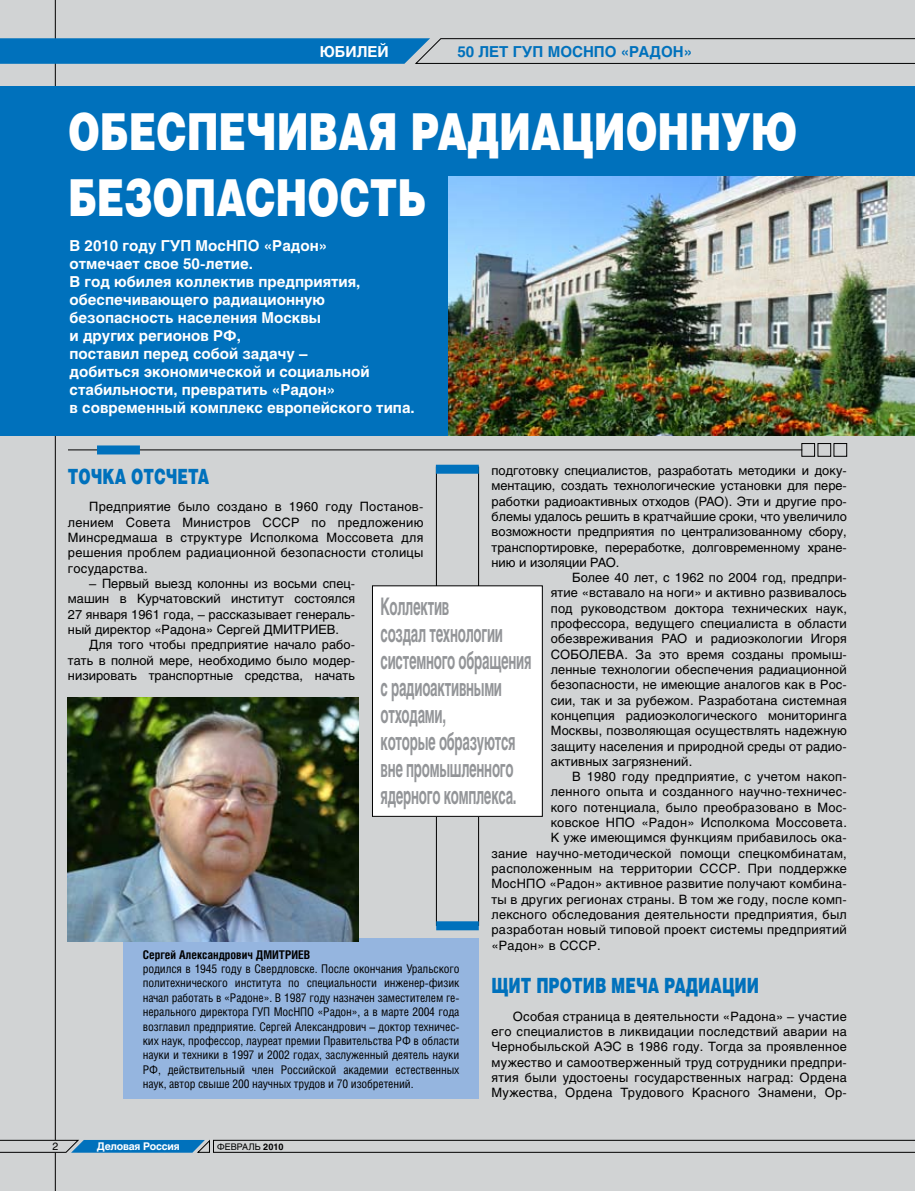
<style>
.page{position:relative;width:915px;height:1191px;background:#fff}
.page>*{position:absolute;margin:0;border:0;box-sizing:border-box;transform-origin:0 0}
.t1{font:900 51px/66px "Helios";color:#fff;scale:.75 1}
.t2{font:700 24px/27px "Helios";letter-spacing:-.02em;color:#939598;scale:.55 1}
.t3{font:900 21px "Helios";color:#0071bc;scale:.7 1}
.t4{font:700 15px/18px "Helios";color:#fff}
.t5{font:700 15px "Helios";color:#0071bc}
.t6{font:12.75px/15.3px "Helios";letter-spacing:.01em;color:#000;text-align:justify}
.t7{font:12px/14.4px "Helios Cond";letter-spacing:-.01em;color:#000;text-align:justify}
.t8{font:700 12px "Helios Cond";color:#000}
.t9{font:700 10.5px "Helios";color:#fff}
.t10{font:700 9px "Helios";color:#000}
.t11{font:9px "Helios";color:#000}
.s1{font-weight:400}
</style>
<div class="page">
<div style="left:0;top:0;width:914px;height:1191px;background:#d1d3d4"></div>
<hr style="left:55px;top:1152px;width:1px;height:39px;background:#000">
<hr style="left:55px;top:0;width:1px;height:1140px;background:#000">
<svg style="left:0;top:38px;width:914px;height:26px"></svg>
<svg style="left:0;top:1139px;width:914px;height:14px"></svg>
<div style="left:436px;top:467px;width:42px;height:458px;border:1px solid #000"></div>
<div style="left:435px;top:465px;width:43px;height:9px;background:#0071bc"></div>
<div style="left:436px;top:921px;width:42px;height:9px;background:#0071bc"></div>
<div style="left:372px;top:586px;width:170px;height:230px;background:#fff"></div>
<hr style="left:68px;top:449px;width:733px;height:1px;background:#000">
<div style="left:97px;top:445px;width:43px;height:9px;background:#0071bc"></div>
<div style="left:801px;top:443px;width:13px;height:13px;border:1px solid #000"></div>
<div style="left:0;top:86px;width:914px;height:350px;background:#0071bc"></div>
<div style="left:124px;top:938px;width:355px;height:161px;background:#95b5df"></div>
<img style="left:67px;top:697px;width:291px;height:244px">
<img style="left:448px;top:177px;width:466px;height:259px">
<p class="t4" style="left:319px;top:42px;width:71px">Юбилей</p>
<p class="t5" style="left:457px;top:43px;width:236px">50 лет ГУП МосНПО «Радон»</p>
<h1 class="t1" style="left:68px;top:96px;width:973px">Обеспечивая радиационную безопасность</h1>
<p class="t4" style="left:70px;top:236px;width:346px">В 2010 году ГУП МосНПО «Радон»<br>отмечает свое 50-летие.<br>В год юбилея коллектив предприятия, обеспечивающего радиационную безопасность населения Москвы<br>и других регионов РФ,<br>поставил перед собой задачу –<br>добиться экономической и социальной стабильности, превратить «Радон»<br>в современный комплекс европейского типа.</p>
<p class="t6" style="left:491px;top:463px;width:357px">подготовку специалистов, разработать методики и доку-</p>
<p class="t6" style="left:491px;top:478px;width:357px">ментацию, создать технологические установки для пере-</p>
<p class="t6" style="left:491px;top:493px;width:357px">работки радиоактивных отходов (РАО). Эти и другие про-</p>
<p class="t6" style="left:491px;top:508px;width:357px">блемы удалось решить в кратчайшие сроки, что увеличило</p>
<p class="t6" style="left:491px;top:524px;width:357px">возможности предприятия по централизованному сбору,</p>
<p class="t6" style="left:491px;top:539px;width:357px">транспортировке, переработке, долговременному хране-</p>
<p class="t6" style="left:491px;top:554px;width:129px">нию и изоляции РАО.</p>
<p class="t6" style="left:572px;top:570px;width:276px">Более 40 лет, с 1962 по 2004 год, предпри-</p>
<p class="t6" style="left:550px;top:585px;width:297px">ятие «вставало на ноги» и активно развивалось</p>
<p class="t6" style="left:550px;top:600px;width:297px">под руководством доктора технических наук,</p>
<p class="t6" style="left:550px;top:616px;width:297px">профессора, ведущего специалиста в области</p>
<p class="t6" style="left:550px;top:631px;width:297px">обезвреживания РАО и радиоэкологии Игоря</p>
<p class="t6" style="left:550px;top:646px;width:297px">СОБОЛЕВА. За это время созданы промыш-</p>
<p class="t6" style="left:550px;top:661px;width:297px">ленные технологии обеспечения радиационной</p>
<p class="t6" style="left:550px;top:677px;width:297px">безопасности, не имеющие аналогов как в Рос-</p>
<p class="t6" style="left:550px;top:692px;width:297px">сии, так и за рубежом. Разработана системная</p>
<p class="t6" style="left:550px;top:707px;width:297px">концепция радиоэкологического мониторинга</p>
<p class="t6" style="left:550px;top:723px;width:297px">Москвы, позволяющая осуществлять надежную</p>
<p class="t6" style="left:550px;top:738px;width:297px">защиту населения и природной среды от радио-</p>
<p class="t6" style="left:550px;top:753px;width:143px">активных загрязнений.</p>
<p class="t6" style="left:572px;top:769px;width:276px">В 1980 году предприятие, с учетом накоп-</p>
<p class="t6" style="left:550px;top:784px;width:297px">ленного опыта и созданного научно-техничес-</p>
<p class="t6" style="left:550px;top:799px;width:297px">кого потенциала, было преобразовано в Мос-</p>
<p class="t6" style="left:550px;top:814px;width:297px">ковское НПО «Радон» Исполкома Моссовета.</p>
<p class="t6" style="left:550px;top:830px;width:297px">К уже имеющимся функциям прибавилось ока-</p>
<p class="t6" style="left:491px;top:845px;width:357px">зание научно-методической помощи спецкомбинатам,</p>
<p class="t6" style="left:491px;top:860px;width:357px">расположенным на территории СССР. При поддержке</p>
<p class="t6" style="left:491px;top:876px;width:357px">МосНПО «Радон» активное развитие получают комбина-</p>
<p class="t6" style="left:491px;top:891px;width:357px">ты в других регионах страны. В том же году, после комп-</p>
<p class="t6" style="left:491px;top:906px;width:357px">лексного обследования деятельности предприятия, был</p>
<p class="t6" style="left:491px;top:922px;width:357px">разработан новый типовой проект системы предприятий</p>
<p class="t6" style="left:491px;top:937px;width:111px">«Радон» в СССР.</p>
<h3 class="t3" style="left:491px;top:972px;width:383px">Щит против меча радиации</h3>
<p class="t6" style="left:491px;top:1008px;width:357px;text-indent:21px">Особая страница в деятельности «Радона» – участие его специалистов в ликвидации последствий аварии на Чернобыльской АЭС в 1986 году. Тогда за проявленное мужество и самоотверженный труд сотрудники предпри&shy;ятия были удостоены государственных наград: Ордена Мужества, Ордена Трудового Красного Знамени, Ор-</p>
<h3 class="t3" style="left:68px;top:463px;width:203px">Точка отсчета</h3>
<p class="t6" style="left:68px;top:499px;width:357px;text-indent:21px">Предприятие было создано в 1960 году Постанов&shy;лением Совета Министров СССР по предложению Минсредмаша в структуре Исполкома Моссовета для решения проблем радиационной безопасности столицы государства.</p>
<p class="t6" style="left:68px;top:576px;width:288px;text-indent:21px">– Первый выезд колонны из восьми спец&shy;машин в Курчатовский институт состоялся 27 января 1961 года, – рассказывает генераль&shy;ный директор «Радона» Сергей ДМИТРИЕВ.</p>
<p class="t6" style="left:68px;top:637px;width:288px;text-indent:21px">Для того чтобы предприятие начало рабо&shy;тать в полной мере, необходимо было модер&shy;низировать транспортные средства, начать</p>
<h2 class="t2" style="left:380px;top:592px;width:276px">Коллектив<br>создал технологии системного обращения с радиоактивными отходами,<br>которые образуются вне промышленного ядерного комплекса.</h2>
<p class="t8" style="left:143px;top:947px;width:169px">Сергей Александрович Дмитриев</p>
<p class="t7" style="left:143px;top:961px;width:318px">родился в 1945 году в Свердловске. После окончания Уральского политехнического института по специальности инженер-физик начал работать в «Радоне». В 1987 году назначен заместителем ге&shy;нерального директора ГУП МосНПО «Радон», а в марте 2004 года возглавил предприятие. Сергей Александрович – доктор техничес&shy;ких наук, профессор, лауреат премии Правительства РФ в области науки и техники в 1997 и 2002 годах, заслуженный деятель науки РФ, действительный член Российской академии естественных наук, автор свыше 200 научных трудов и 70 изобретений.</p>
<p class="t9" style="left:97px;top:1139px;width:84px">Деловая Россия</p>
<p class="t11" style="left:217px;top:1141px;width:15px">февр</p>
<p class="t10" style="left:242px;top:1141px;width:43px"><span class="s1">аль</span> 2010</p>
</div>
